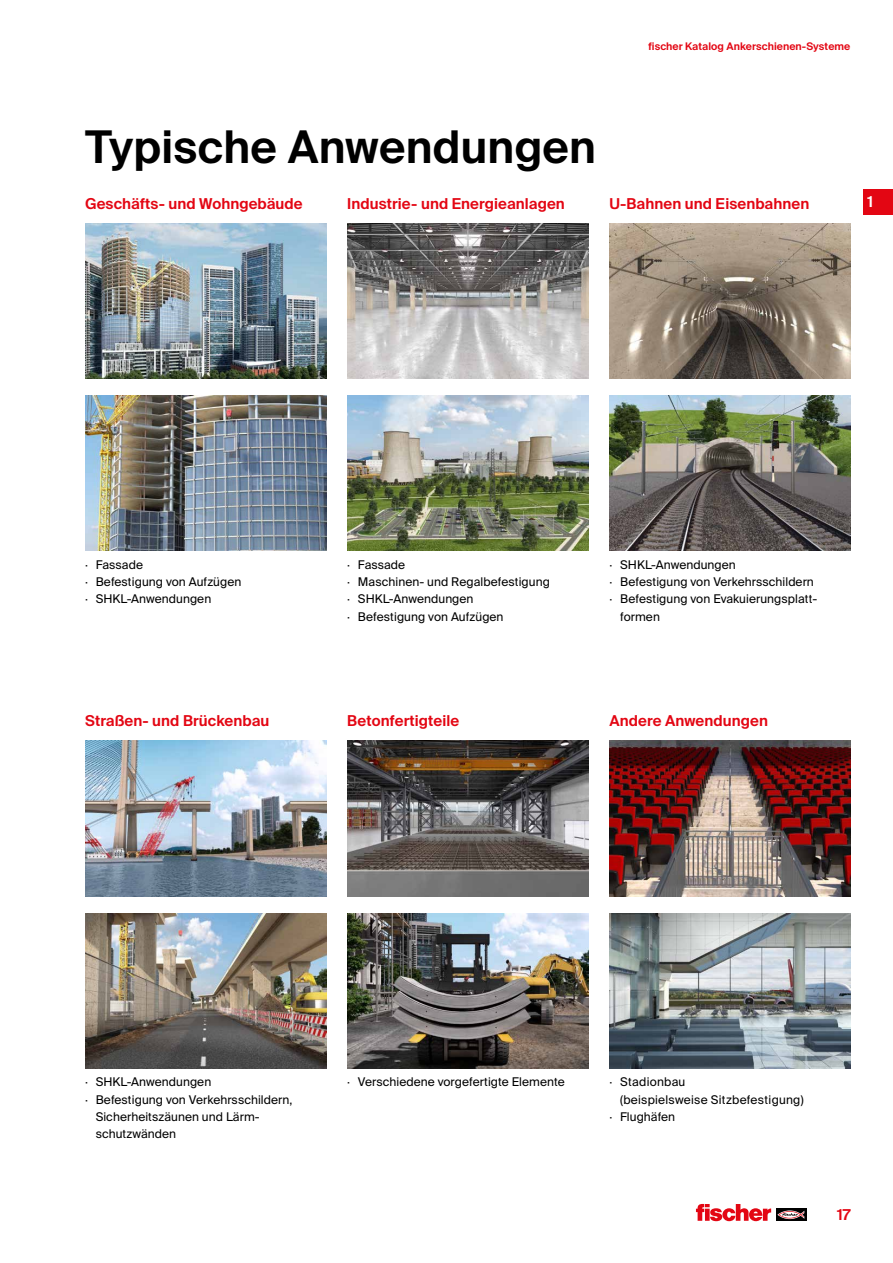
<style>
.page{position:relative;width:893px;height:1263px;background:#fff}
.page>*{position:absolute;margin:0;border:0;box-sizing:border-box;transform-origin:0 0}
.t1{font:600 45px "fischerstrong";letter-spacing:.005em;color:#000}
.t2{font:600 15px "fischerstrong";letter-spacing:.005em;color:#e30613}
.t3{font:600 15px "fischerstrong";color:#fff}
.t4{font:12px/17.2px "fischerstrong";letter-spacing:.005em;color:#000}
.t5{font:600 10.5px "fischerstrong";letter-spacing:.005em;color:#e30613}
</style>
<div class="page">
<svg style="left:776px;top:1209px;width:30px;height:12px"></svg>
<svg style="left:777px;top:1210px;width:27px;height:9px"></svg>
<svg style="left:696px;top:1204px;width:75px;height:17px"></svg>
<div style="left:863px;top:189px;width:30px;height:26px;background:#e30613"></div>
<img style="left:85px;top:223px;width:241px;height:155px">
<img style="left:85px;top:741px;width:241px;height:155px">
<img style="left:347px;top:741px;width:241px;height:155px">
<img style="left:347px;top:223px;width:241px;height:155px">
<img style="left:609px;top:223px;width:241px;height:155px">
<img style="left:609px;top:741px;width:241px;height:155px">
<img style="left:85px;top:396px;width:241px;height:155px">
<img style="left:85px;top:913px;width:241px;height:155px">
<img style="left:347px;top:396px;width:241px;height:155px">
<img style="left:347px;top:913px;width:241px;height:155px">
<img style="left:609px;top:396px;width:241px;height:155px">
<img style="left:609px;top:913px;width:241px;height:155px">
<p class="t5" style="left:648px;top:41px;width:204px">fischer Katalog Ankerschienen-Systeme</p>
<h1 class="t1" style="left:85px;top:121px;width:512px">Typische Anwendungen</h1>
<p class="t2" style="left:85px;top:195px;width:219px">Geschäfts- und Wohngebäude</p>
<p class="t2" style="left:347px;top:195px;width:219px">Industrie- und Energieanlagen</p>
<p class="t2" style="left:609px;top:195px;width:201px">U-Bahnen und Eisenbahnen</p>
<p class="t3" style="left:867px;top:193px;width:7px">1</p>
<p class="t4" style="left:85px;top:556px;width:158px">· Fassade<br>· Befestigung von Aufzügen · SHKL-Anwendungen</p>
<p class="t2" style="left:85px;top:712px;width:186px">Straßen- und Brückenbau</p>
<p class="t4" style="left:347px;top:556px;width:204px">· Fassade<br>· Maschinen- und Regalbefestigung · SHKL-Anwendungen<br>· Befestigung von Aufzügen</p>
<p class="t2" style="left:347px;top:712px;width:113px">Betonfertigteile</p>
<p class="t4" style="left:609px;top:556px;width:128px">· SHKL-Anwendungen</p>
<p class="t4" style="left:609px;top:573px;width:206px">· Befestigung von Verkehrsschildern</p>
<p class="t4" style="left:609px;top:590px;width:209px">· Befestigung von Evakuierungsplatt-</p>
<p class="t4" style="left:620px;top:608px;width:41px">formen</p>
<p class="t2" style="left:609px;top:712px;width:160px">Andere Anwendungen</p>
<p class="t4" style="left:85px;top:1074px;width:128px">· SHKL-Anwendungen</p>
<p class="t4" style="left:85px;top:1091px;width:209px">· Befestigung von Verkehrsschildern,</p>
<p class="t4" style="left:96px;top:1108px;width:166px">Sicherheitszäunen und Lärm-</p>
<p class="t4" style="left:96px;top:1125px;width:82px">schutzwänden</p>
<p class="t4" style="left:347px;top:1074px;width:219px">· Verschiedene vorgefertigte Elemente</p>
<p class="t4" style="left:609px;top:1073px;width:77px">· Stadionbau</p>
<p class="t4" style="left:620px;top:1091px;width:185px">(beispielsweise Sitzbefestigung)</p>
<p class="t4" style="left:609px;top:1108px;width:67px">· Flughäfen</p>
<p class="t2" style="left:837px;top:1206px;width:15px">17</p>
</div>
